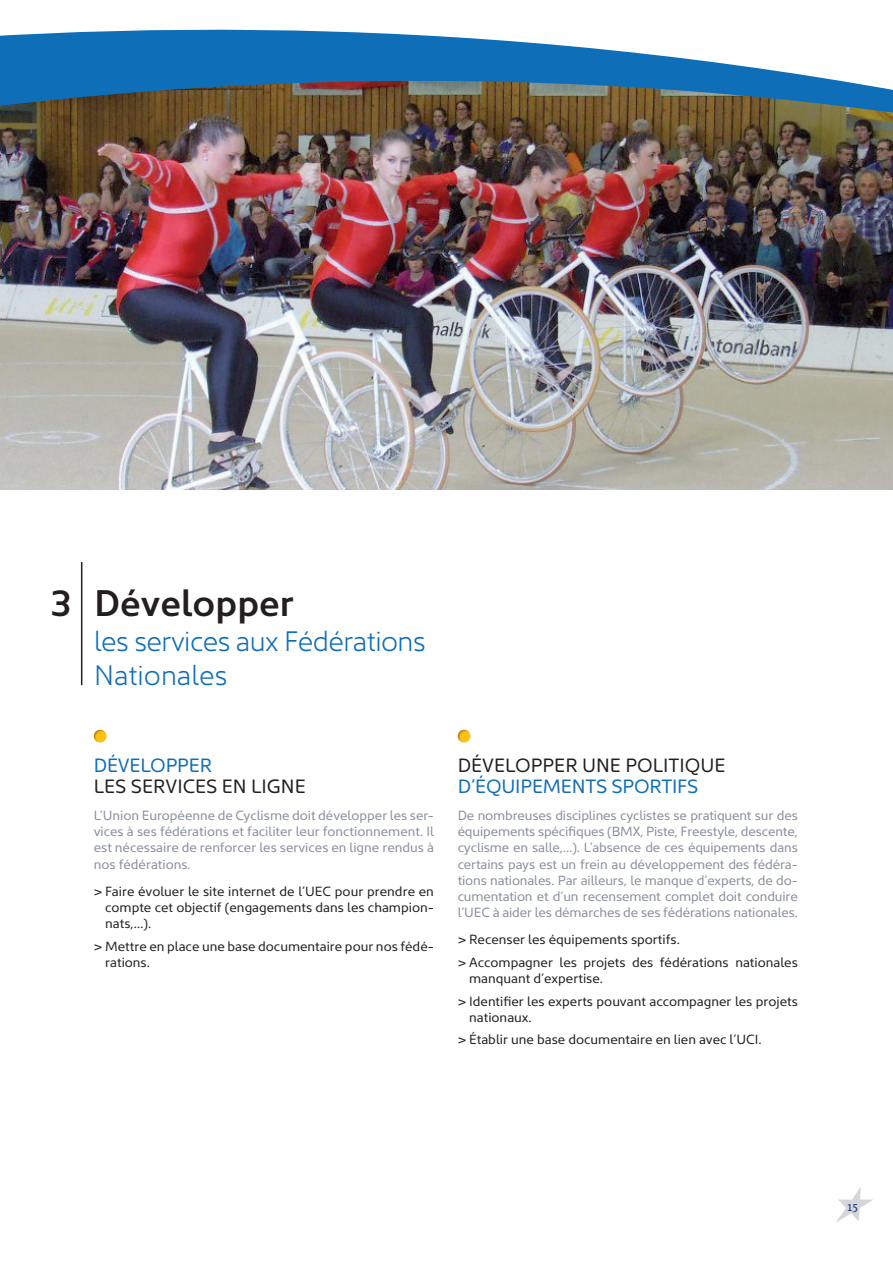
<style>
.page{position:relative;width:893px;height:1263px;background:#fff}
.page>*{position:absolute;margin:0;border:0;box-sizing:border-box;transform-origin:0 0}
.t1{font:600 37.5px "Kyrial Sans Pro";color:#231f20}
.t2{font:300 28.5px/34.5px "Kyrial Sans Pro";letter-spacing:-.02em;color:#0f6eb8}
.t3{font:19.5px "Kyrial Sans Pro";color:#231f20}
.t4{font:19.5px "Kyrial Sans Pro";letter-spacing:-.01em;color:#0f6eb8}
.t5{font:13.5px/16.2px "Kyrial Sans Pro";letter-spacing:-.01em;color:#8a8f9d;text-align:justify}
.t6{font:13.5px/16.2px "Kyrial Sans Pro";color:#231f20}
.t7{font:12px "Fontin Sans";color:#10347f}
</style>
<div class="page">
<svg style="left:836px;top:1187px;width:37px;height:35px"></svg>
<img style="left:0;top:335px;width:893px;height:154px">
<svg style="left:94px;top:730px;width:13px;height:12px"></svg>
<svg style="left:458px;top:730px;width:12px;height:12px"></svg>
<img style="left:0;top:29px;width:893px;height:306px">
<hr style="left:81px;top:562px;width:1px;height:123px;background:#231f20">
<h1 class="t1" style="left:51px;top:576px;width:23px">3</h1>
<h1 class="t1" style="left:94px;top:576px;width:202px">Développer</h1>
<h2 class="t2" style="left:94px;top:621px;width:333px">les services aux Fédérations<br>Nationales</h2>
<h3 class="t4" style="left:94px;top:752px;width:120px">DÉVELOPPER</h3>
<h3 class="t3" style="left:94px;top:773px;width:213px">LES SERVICES EN LIGNE</h3>
<p class="t5" style="left:94px;top:806px;width:342px">L’Union Européenne de Cyclisme doit développer les ser&shy;vices à ses fédérations et faciliter leur fonctionnement. Il est nécessaire de renforcer les services en ligne rendus à nos fédérations.</p>
<p class="t6" style="left:105px;top:882px;width:330px;text-align:justify;text-indent:-11px">&gt; Faire évoluer le site internet de l’UEC pour prendre en compte cet objectif (engagements dans les champion&shy;nats,…).</p>
<p class="t6" style="left:105px;top:937px;width:330px;text-indent:-11px">&gt; Mettre en place une base documentaire pour nos fédé&shy;rations.</p>
<h3 class="t3" style="left:458px;top:752px;width:269px">DÉVELOPPER UNE POLITIQUE</h3>
<h3 class="t4" style="left:458px;top:773px;width:242px">D’ÉQUIPEMENTS SPORTIFS</h3>
<p class="t5" style="left:458px;top:806px;width:342px">De nombreuses disciplines cyclistes se pratiquent sur des équipements spécifiques (BMX, Piste, Freestyle, descente, cyclisme en salle,…). L’absence de ces équipements dans certains pays est un frein au développement des fédéra&shy;tions nationales. Par ailleurs, le manque d’experts, de do&shy;cumentation et d’un recensement complet doit conduire l’UEC à aider les démarches de ses fédérations nationales.</p>
<p class="t6" style="left:458px;top:927px;width:342px;line-height:22.5px">&gt; Recenser les équipements sportifs.<br>&gt; Accompagner les projets des fédérations nationales</p>
<p class="t6" style="left:458px;top:966px;width:342px;line-height:22.5px;text-indent:11px">manquant d’expertise.<br>&gt; Identifier les experts pouvant accompagner les projets</p>
<p class="t6" style="left:458px;top:1005px;width:305px;line-height:22.5px;text-indent:11px">nationaux.<br>&gt; Établir une base documentaire en lien avec l’UCI.</p>
<p class="t7" style="left:847px;top:1200px;width:12px">15</p>
</div>
